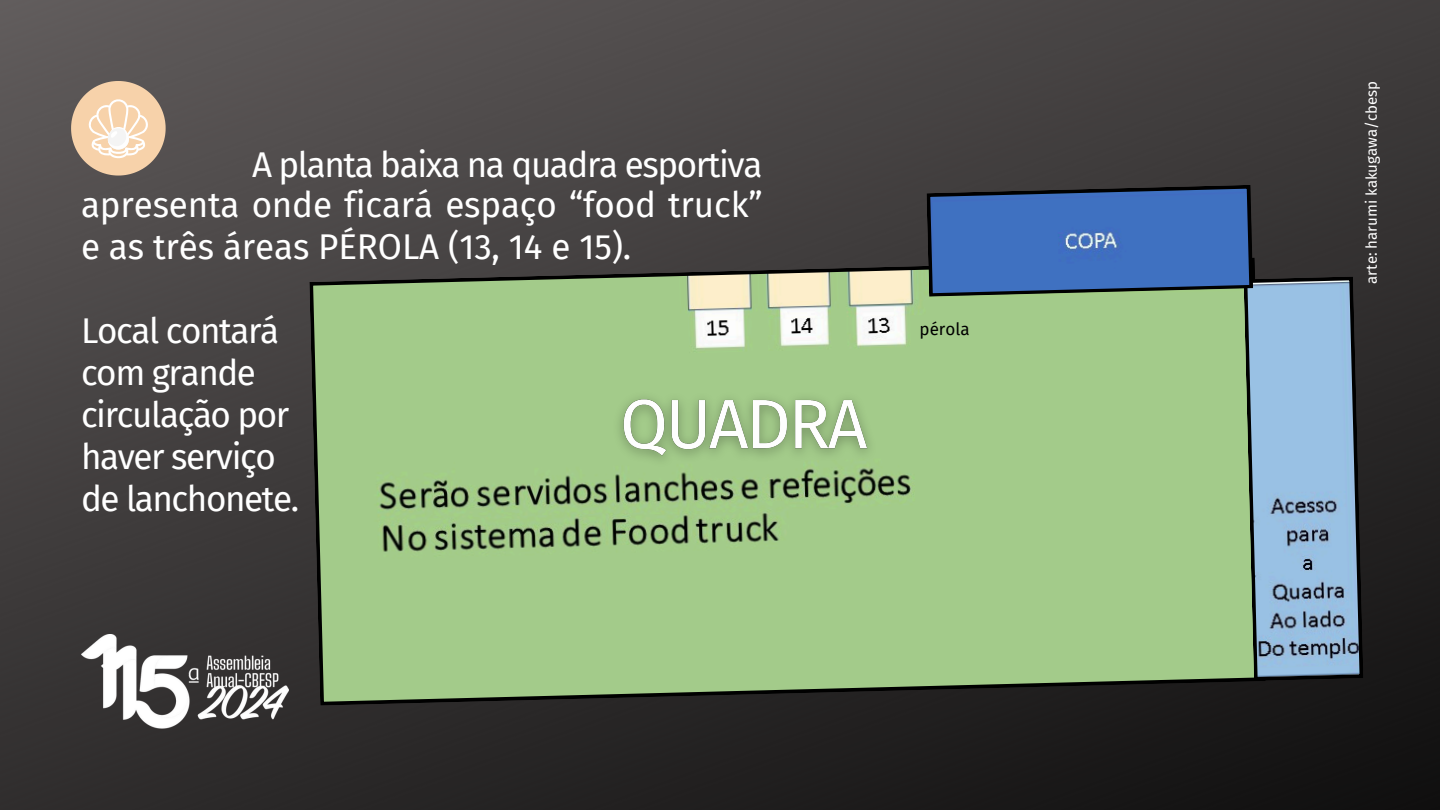
<style>
.page{position:relative;width:1440px;height:810px;background:#fff}
.page>*{position:absolute;margin:0;border:0;box-sizing:border-box;transform-origin:0 0}
.t1{font:35px/42px "Fira Sans";letter-spacing:-.04em;color:#fff}
.t2{font:35px/42px "Fira Sans";letter-spacing:-.005em;color:#fff}
.t3{font:17px "Fira Sans";color:#000}
.t4{font:15px "Fira Sans";color:#fff}
</style>
<div class="page">
<img style="left:0;top:0;width:1440px;height:810px">
<svg style="left:71px;top:81px;width:95px;height:95px;background:#d4bba1"></svg>
<svg style="left:309px;top:257px;width:957px;height:449px;background:#97ba81"></svg>
<img style="left:606px;top:384px;width:278px;height:92px">
<svg style="left:1244px;top:277px;width:119px;height:404px;background:#83a3bc"></svg>
<svg style="left:926px;top:185px;width:327px;height:112px;background:#3f6aa9"></svg>
<img style="left:81px;top:634px;width:208px;height:95px">
<p class="t1" style="left:252px;top:144px;width:512px">A planta baixa na quadra esportiva</p>
<p class="t2" style="left:81px;top:184px;width:683px">apresenta onde ficará espaço “food truck” e as três áreas PÉROLA (13, 14 e 15).</p>
<p class="t1" style="left:81px;top:310px;width:200px">Local contará</p>
<h2 class="t3" style="left:920px;top:319px;width:52px">pérola</h2>
<p class="t1" style="left:81px;top:352px;width:220px">com grande circulação por haver serviço de lanchonete.</p>
<p class="t4" style="left:1363px;top:284px;width:204px;rotate:-90deg">arte: harumi kakugawa/cbesp</p>
</div>
